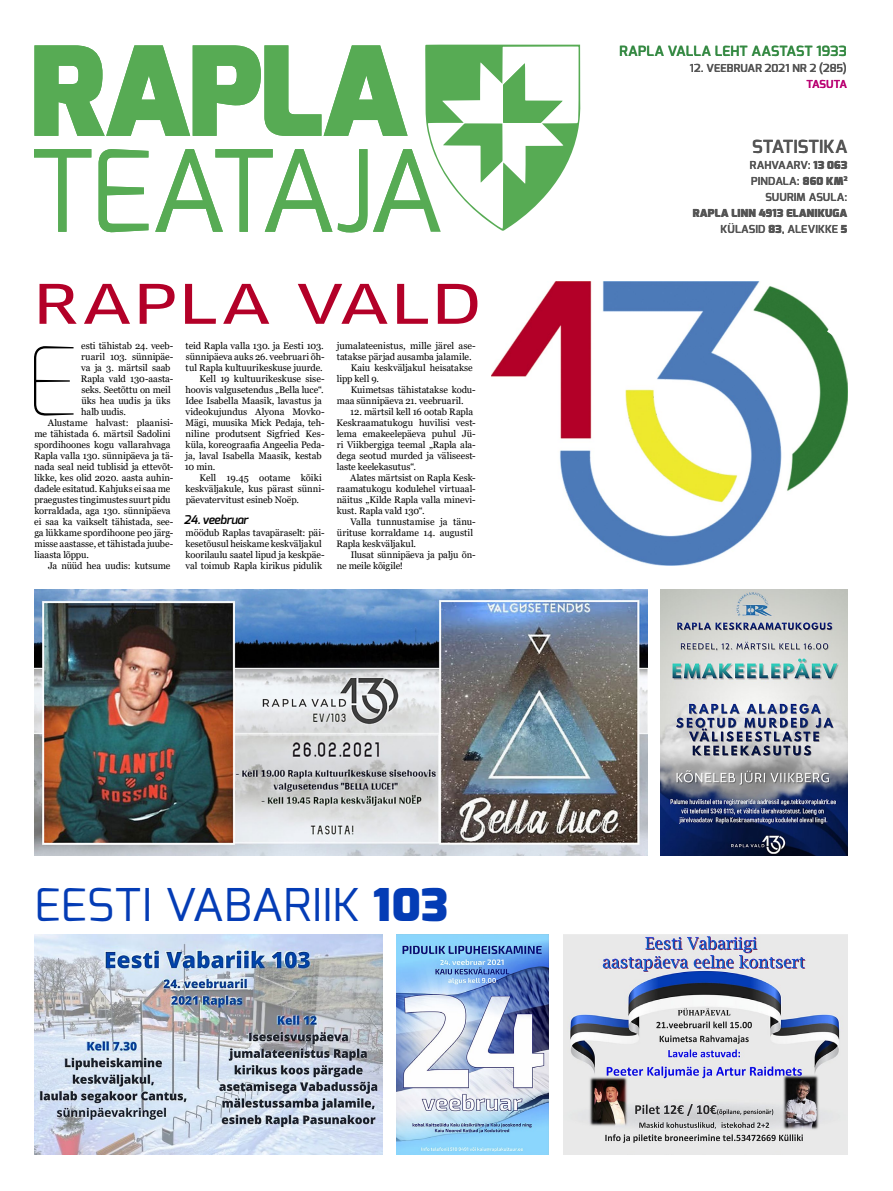
<style>
.page{position:relative;width:893px;height:1191px;background:#fff}
.page>*{position:absolute;margin:0;border:0;box-sizing:border-box;transform-origin:0 0}
.t1{font:100 94.4px "Exo";color:#000}
.t2{font:53.2px "Clan Offc News";letter-spacing:.025em;color:#b30028;scale:1.28 1}
.t3{font:45.1px "Exo";letter-spacing:.005em;color:#043cb5;scale:1.04 1}
.t4{font:600 18px "Exo";letter-spacing:.005em;color:#555}
.t5{font:600 14px "Exo";letter-spacing:.005em;color:#348942}
.t6{font:italic 600 12px "Exo";letter-spacing:-.025em;color:#000}
.t7{font:600 11px/16px "Exo";letter-spacing:.015em;color:#555;text-align:right}
.t8{font:900 11px/16px "Exo";letter-spacing:.02em;color:#555;text-align:right}
.t9{font:600 11px "Exo";letter-spacing:.005em;color:#ba0373}
.t10{font:9.5px/11px "Georgia";letter-spacing:-.005em;color:#000}
.s1{font-weight:900}
.s2{font-weight:600}
</style>
<div class="page">
<img style="left:492px;top:281px;width:356px;height:284px">
<div style="left:470px;top:398px;width:65px;height:79px;background:#fff"></div>
<svg style="left:34px;top:44px;width:547px;height:189px"></svg>
<img style="left:34px;top:935px;width:348px;height:219px">
<img style="left:396px;top:934px;width:152px;height:221px">
<img style="left:564px;top:934px;width:284px;height:221px">
<img style="left:34px;top:589px;width:614px;height:267px">
<img style="left:660px;top:589px;width:188px;height:267px">
<svg style="left:827px;top:281px;width:21px;height:72px"></svg>
<h2 class="t2" style="left:33px;top:275px;width:352px">RAPLA VALD</h2>
<h1 class="t1" style="left:24px;top:321px;width:56px">E</h1>
<p class="t10" style="left:81px;top:341px;width:94px">esti tähistab 24. veeb-</p>
<p class="t10" style="left:81px;top:352px;width:94px">ruaril 103. sünnipäe-</p>
<p class="t10" style="left:81px;top:363px;width:91px">va ja 3. märtsil saab</p>
<p class="t10" style="left:81px;top:374px;width:94px">Rapla vald 130-aasta-</p>
<p class="t10" style="left:81px;top:385px;width:91px">seks. Seetõttu on meil</p>
<p class="t10" style="left:81px;top:396px;width:91px">üks hea uudis ja üks</p>
<p class="t10" style="left:81px;top:407px;width:46px">halb uudis.</p>
<p class="t10" style="left:48px;top:418px;width:127px">Alustame halvast: plaanisi-</p>
<p class="t10" style="left:34px;top:429px;width:138px">me tähistada 6. märtsil Sadolini</p>
<p class="t10" style="left:35px;top:440px;width:138px">spordihoones kogu vallarahvaga</p>
<p class="t10" style="left:34px;top:451px;width:141px">Rapla valla 130. sünnipäeva ja tä-</p>
<p class="t10" style="left:34px;top:462px;width:140px">nada seal neid tublisid ja ettevõt-</p>
<p class="t10" style="left:34px;top:473px;width:140px">likke, kes olid 2020. aasta auhin-</p>
<p class="t10" style="left:34px;top:484px;width:138px">dadele esitatud. Kahjuks ei saa me</p>
<p class="t10" style="left:35px;top:495px;width:138px">praegustes tingimustes suurt pidu</p>
<p class="t10" style="left:34px;top:506px;width:138px">korraldada, aga 130. sünnipäeva</p>
<p class="t10" style="left:34px;top:517px;width:141px">ei saa ka vaikselt tähistada, see-</p>
<p class="t10" style="left:34px;top:528px;width:141px">ga lükkame spordihoone peo järg-</p>
<p class="t10" style="left:34px;top:539px;width:140px">misse aastasse, et tähistada juube-</p>
<p class="t10" style="left:34px;top:550px;width:56px">liaasta lõppu.</p>
<p class="t10" style="left:48px;top:561px;width:124px">Ja nüüd hea uudis: kutsume</p>
<p class="t10" style="left:186px;top:341px;width:140px">teid Rapla valla 130. ja Eesti 103.</p>
<p class="t10" style="left:186px;top:352px;width:140px">sünnipäeva auks 26. veebruari õh-</p>
<p class="t10" style="left:186px;top:363px;width:139px">tul Rapla kultuurikeskuse juurde.</p>
<p class="t10" style="left:200px;top:374px;width:127px">Kell 19 kultuurikeskuse sise-</p>
<p class="t10" style="left:186px;top:385px;width:140px">hoovis valgusetendus „Bella luce“.</p>
<p class="t10" style="left:185px;top:396px;width:138px">Idee Isabella Maasik, lavastus ja</p>
<p class="t10" style="left:186px;top:407px;width:141px">videokujundus Alyona Movko-</p>
<p class="t10" style="left:185px;top:418px;width:141px">Mägi, muusika Mick Pedaja, teh-</p>
<p class="t10" style="left:186px;top:429px;width:139px">niline produtsent Sigfried Kes--</p>
<p class="t10" style="left:186px;top:440px;width:141px">küla, koreograafia Angeelia Peda-</p>
<p class="t10" style="left:185px;top:451px;width:138px">ja, laval Isabella Maasik, kestab</p>
<p class="t10" style="left:185px;top:462px;width:32px">10 min.</p>
<p class="t10" style="left:200px;top:473px;width:124px">Kell 19.45 ootame kõiki</p>
<p class="t10" style="left:186px;top:484px;width:141px">keskväljakule, kus pärast sünni-</p>
<p class="t10" style="left:186px;top:495px;width:115px">päevatervitust esineb Noëp.</p>
<p class="t6" style="left:184px;top:512px;width:66px">24. veebruar</p>
<p class="t10" style="left:186px;top:528px;width:141px">möödub Raplas tavapäraselt: päi&shy;kesetõusul heiskame keskväljakul koorilaulu saatel lipud ja keskpäe&shy;val toimub Rapla kirikus pidulik</p>
<p class="t10" style="left:337px;top:341px;width:141px">jumalateenistus, mille järel ase-</p>
<p class="t10" style="left:337px;top:352px;width:136px">tatakse pärjad ausamba jalamile.</p>
<p class="t10" style="left:351px;top:363px;width:124px">Kaiu keskväljakul heisatakse</p>
<p class="t10" style="left:337px;top:374px;width:44px">lipp kell 9.</p>
<p class="t10" style="left:351px;top:385px;width:126px">Kuimetsas tähistatakse kodu-</p>
<p class="t10" style="left:337px;top:396px;width:128px">maa sünnipäeva 21. veebruaril.</p>
<p class="t10" style="left:337px;top:407px;width:141px;text-indent:14px">12. märtsil kell 16 ootab Rapla<br>Keskraamatukogu huvilisi vest&shy;lema emakeelepäeva puhul Jü&shy;ri Viikbergiga teemal „Rapla ala&shy;dega seotud murded ja väliseest&shy;laste keelekasutus“.</p>
<p class="t10" style="left:337px;top:473px;width:141px;text-indent:13px">Alates märtsist on Rapla Kesk-- raamatukogu kodulehel virtuaal&shy;näitus „Kilde Rapla valla minevi&shy;kust. Rapla vald 130“.</p>
<p class="t10" style="left:336px;top:517px;width:141px;text-indent:14px">Valla tunnustamise ja tänu&shy;ürituse korraldame 14. augustil<br>Rapla keskväljakul.</p>
<p class="t10" style="left:337px;top:550px;width:140px;text-indent:14px">Ilusat sünnipäeva ja palju õn&shy;ne meile kõigile!</p>
<h3 class="t3" style="left:34px;top:875px;width:400px">EESTI VABARIIK <span class="s1">103</span></h3>
<h3 class="t5" style="left:619px;top:42px;width:229px">RAPLA VALLA LEHT AASTAST 1933</h3>
<p class="t7" style="left:690px;top:60px;width:158px">12. VEEBRUAR 2021 NR 2 (285)</p>
<p class="t9" style="left:806px;top:77px;width:42px">TASUTA</p>
<h3 class="t4" style="left:752px;top:135px;width:97px">STATISTIKA</h3>
<p class="t7" style="left:750px;top:157px;width:99px">RAHVAARV: <span class="s1">13 063<br></span>PINDALA: <span class="s1">860 KM</span><sup>2<br></sup>SUURIM ASULA:</p>
<p class="t8" style="left:693px;top:205px;width:156px">RAPLA LINN 4913 ELANIKUGA<br><span class="s2">KÜLASID</span> 83<span class="s2">, ALEVIKKE</span> 5</p>
</div>
